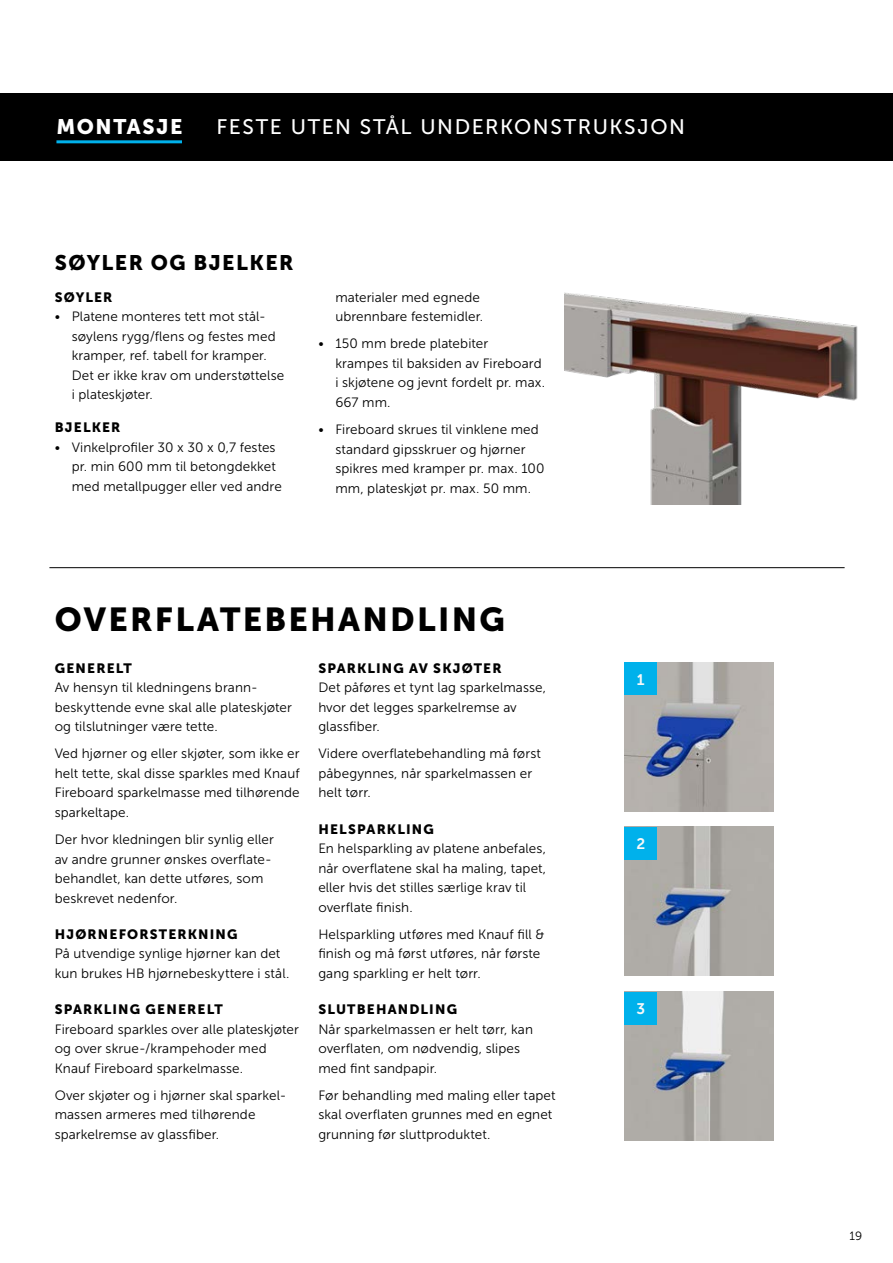
<style>
.page{position:relative;width:893px;height:1263px;background:#fff}
.page>*{position:absolute;margin:0;border:0;box-sizing:border-box;transform-origin:0 0}
.t1{font:33px "Museo Sans 900";letter-spacing:.07em;color:#000}
.t2{font:21px "Museo Sans 500";letter-spacing:.075em;color:#fff}
.t3{font:21px "Museo Sans 900";letter-spacing:.07em;color:#000}
.t4{font:21px "Museo Sans 900";letter-spacing:.075em;color:#fff}
.t5{font:15.3px "Museo Sans 700";color:#f8f8f8}
.t6{font:13.5px/19.5px "Museo Sans 300";letter-spacing:.01em;color:#000}
.t7{font:13.5px "Museo Sans 900";letter-spacing:.085em;color:#000}
.t8{font:12px "Museo Sans 300";color:#000}
</style>
<div class="page">
<div style="left:0;top:94px;width:893px;height:67px;background:#000"></div>
<hr style="left:56px;top:140px;width:126px;height:3px;background:#00b1eb">
<hr style="left:49px;top:567px;width:796px;height:1px;background:#000">
<img style="left:624px;top:663px;width:149px;height:148px">
<img style="left:624px;top:827px;width:149px;height:149px">
<div style="left:624px;top:827px;width:33px;height:33px;background:#00b1eb"></div>
<img style="left:624px;top:991px;width:149px;height:149px">
<div style="left:624px;top:992px;width:33px;height:33px;background:#00b1eb"></div>
<img style="left:565px;top:292px;width:293px;height:213px">
<div style="left:624px;top:663px;width:33px;height:32px;background:#00b1eb"></div>
<h2 class="t4" style="left:56px;top:114px;width:127px">MONTASJE</h2>
<h2 class="t2" style="left:217px;top:115px;width:470px">FESTE UTEN STÅL UNDERKONSTRUKSJON</h2>
<h2 class="t3" style="left:55px;top:251px;width:240px">SØYLER OG BJELKER</h2>
<p class="t7" style="left:55px;top:289px;width:59px">SØYLER</p>
<p class="t6" style="left:72px;top:307px;width:214px;text-indent:-17px">• Platene monteres tett mot stål&shy;søylens rygg/flens og festes med kramper, ref. tabell for kramper.<br>Det er ikke krav om understøttelse i plateskjøter.</p>
<p class="t7" style="left:55px;top:420px;width:67px">BJELKER</p>
<p class="t6" style="left:72px;top:438px;width:212px;text-indent:-17px">• Vinkelprofiler 30 x 30 x 0,7 festes pr. min 600 mm til betongdekket med metallpugger eller ved andre</p>
<p class="t6" style="left:335px;top:287px;width:149px">materialer med egnede ubrennbare festemidler.</p>
<p class="t6" style="left:335px;top:334px;width:211px;text-indent:-17px">• 150 mm brede platebiter<br>krampes til baksiden av Fireboard i skjøtene og jevnt fordelt pr. max.<br>667 mm.</p>
<p class="t6" style="left:335px;top:420px;width:211px;text-indent:-17px">• Fireboard skrues til vinklene med standard gipsskruer og hjørner spikres med kramper pr. max. 100 mm, plateskjøt pr. max. 50 mm.</p>
<h1 class="t1" style="left:55px;top:600px;width:452px">OVERFLATEBEHANDLING</h1>
<p class="t7" style="left:55px;top:660px;width:79px">GENERELT</p>
<p class="t6" style="left:55px;top:678px;width:239px">Av hensyn til kledningens brann&shy;beskyttende evne skal alle plateskjøter og tilslutninger være tette.</p>
<p class="t6" style="left:55px;top:744px;width:246px;text-align:justify">Ved hjørner og eller skjøter, som ikke er helt tette, skal disse sparkles med Knauf Fireboard sparkelmasse med tilhørende sparkeltape.</p>
<p class="t6" style="left:55px;top:830px;width:221px">Der hvor kledningen blir synlig eller av andre grunner ønskes overflate&shy;behandlet, kan dette utføres, som beskrevet nedenfor.</p>
<p class="t7" style="left:55px;top:926px;width:184px">HJØRNEFORSTERKNING</p>
<p class="t6" style="left:55px;top:944px;width:236px">På utvendige synlige hjørner kan det kun brukes HB hjørnebeskyttere i stål.</p>
<p class="t7" style="left:55px;top:1002px;width:170px">SPARKLING GENERELT</p>
<p class="t6" style="left:55px;top:1019px;width:246px">Fireboard sparkles over alle plateskjøter og over skrue-/krampehoder med<br>Knauf Fireboard sparkelmasse.</p>
<p class="t6" style="left:55px;top:1085px;width:233px">Over skjøter og i hjørner skal sparkel&shy;massen armeres med tilhørende sparkelremse av glassfiber.</p>
<p class="t7" style="left:318px;top:660px;width:185px">SPARKLING AV SKJØTER</p>
<p class="t6" style="left:318px;top:678px;width:229px">Det påføres et tynt lag sparkelmasse, hvor det legges sparkelremse av glassfiber.</p>
<p class="t6" style="left:318px;top:744px;width:224px">Videre overflatebehandling må først påbegynnes, når sparkelmassen er helt tørr.</p>
<p class="t7" style="left:318px;top:821px;width:117px">HELSPARKLING</p>
<p class="t6" style="left:318px;top:839px;width:229px">En helsparkling av platene anbefales, når overflatene skal ha maling, tapet, eller hvis det stilles særlige krav til overflate finish.</p>
<p class="t6" style="left:318px;top:924px;width:228px">Helsparkling utføres med Knauf fill &amp; finish og må først utføres, når første gang sparkling er helt tørr.</p>
<p class="t7" style="left:318px;top:1002px;width:140px">SLUTBEHANDLING</p>
<p class="t6" style="left:318px;top:1019px;width:216px">Når sparkelmassen er helt tørr, kan overflaten, om nødvendig, slipes med fint sandpapir.</p>
<p class="t6" style="left:318px;top:1085px;width:239px">Før behandling med maling eller tapet skal overflaten grunnes med en egnet grunning før sluttproduktet.</p>
<p class="t5" style="left:637px;top:671px;width:9px">1</p>
<p class="t5" style="left:636px;top:835px;width:10px">2</p>
<p class="t5" style="left:636px;top:1000px;width:10px">3</p>
<p class="t8" style="left:849px;top:1229px;width:14px">19</p>
</div>
